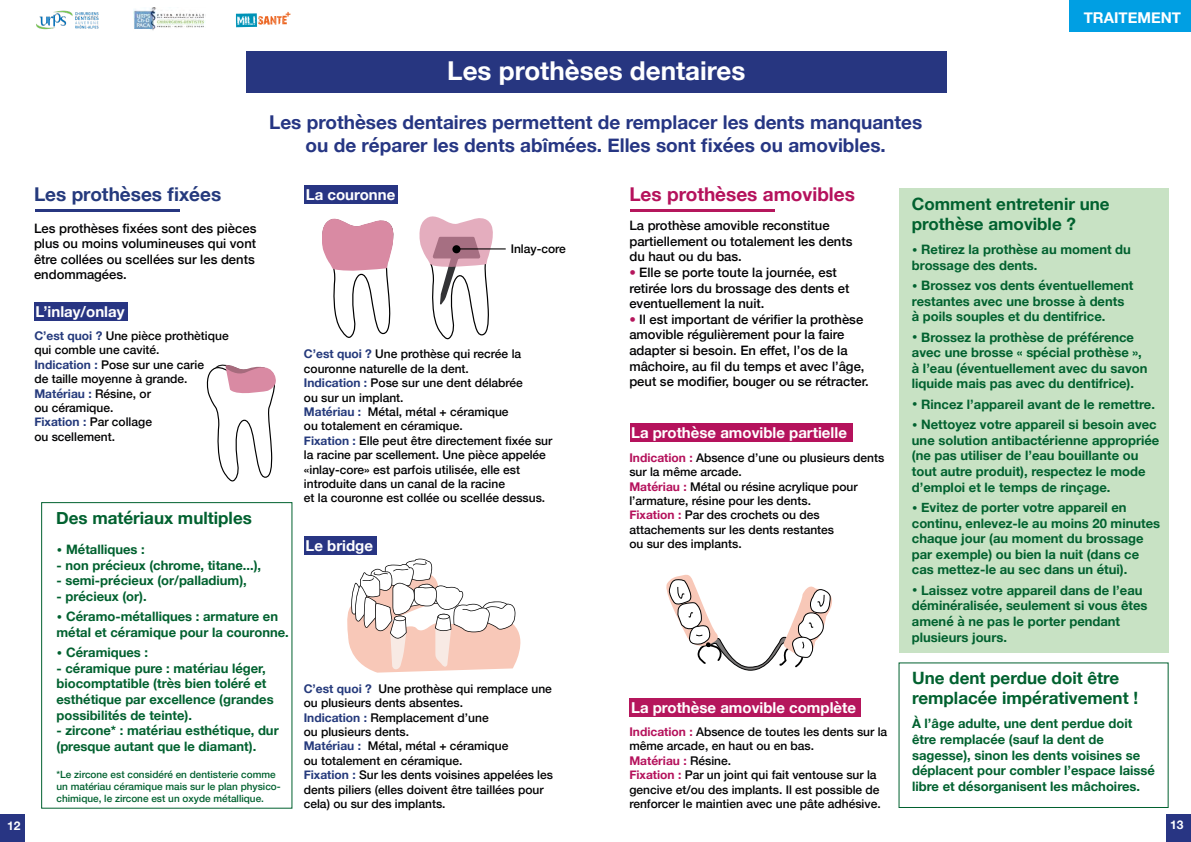
<style>
.page{position:relative;width:1191px;height:842px;background:#fff}
.page>*{position:absolute;margin:0;border:0;box-sizing:border-box;transform-origin:0 0}
.t1{font:700 26px "Helvetica Neue";color:#fff}
.t2{font:700 19px/22.8px "Helvetica Neue";color:#263683;text-align:center}
.t3{font:700 19px "Helvetica Neue";color:#b5125c}
.t4{font:700 19px "Helvetica Neue";color:#253a7d}
.t5{font:700 17px/20.4px "Helvetica Neue";color:#01612f}
.t6{font:700 15px "Helvetica Neue";color:#fff}
.t7{font:700 13px/15.6px "Helvetica Neue";color:#01612f}
.t8{font:500 13px/15.6px "Helvetica Neue";color:#020203}
.t9{font:500 12px/14.4px "Helvetica Neue";color:#020203}
.t10{font:500 12px "Helvetica Neue";color:#000}
.t11{font:700 12px "Helvetica Neue";color:#fff}
.t12{font:500 10px/12px "Helvetica Neue";color:#01612f}
.s1{color:#b5165c}
.s2{font-weight:700;color:#b5125c}
.s3{font-weight:700;color:#253a7c}
.s4{font-size:17px}
</style>
<div class="page">
<div style="left:1166px;top:815px;width:25px;height:27px;background:#283583"></div>
<div style="left:0;top:815px;width:25px;height:27px;background:#283583"></div>
<img style="left:133px;top:7px;width:72px;height:24px">
<img style="left:36px;top:10px;width:63px;height:19px">
<svg style="left:235px;top:11px;width:56px;height:17px"></svg>
<div style="left:34px;top:302px;width:94px;height:18px;background:#283583"></div>
<div style="left:304px;top:186px;width:94px;height:18px;background:#283583"></div>
<div style="left:304px;top:536px;width:72px;height:18px;background:#283583"></div>
<svg style="left:347px;top:558px;width:174px;height:115px"></svg>
<svg style="left:206px;top:364px;width:70px;height:118px"></svg>
<div style="left:41px;top:502px;width:251px;height:307px;border:1px solid #01612f"></div>
<div style="left:899px;top:188px;width:269px;height:465px;background:#c8e2c4"></div>
<div style="left:629px;top:423px;width:223px;height:19px;background:#b5125c"></div>
<div style="left:629px;top:698px;width:232px;height:19px;background:#b5165c"></div>
<svg style="left:666px;top:574px;width:166px;height:97px"></svg>
<div style="left:898px;top:662px;width:270px;height:146px;border:1px solid #01612f"></div>
<div style="left:246px;top:51px;width:700px;height:41px;background:#273680"></div>
<svg style="left:322px;top:218px;width:72px;height:120px"></svg>
<svg style="left:419px;top:216px;width:76px;height:124px"></svg>
<hr style="left:456px;top:248px;width:50px;height:1px;background:#000">
<div style="left:452px;top:245px;width:8px;height:8px;background:#000;border-radius:50%"></div>
<div style="left:1069px;top:0;width:122px;height:31px;background:#009fe3"></div>
<hr style="left:629px;top:210px;width:145px;height:2px;background:#b5165c">
<hr style="left:35px;top:209px;width:145px;height:3px;background:#273680">
<h1 class="t1" style="left:447px;top:51px;width:300px">Les prothèses dentaires</h1>
<p class="t6" style="left:1083px;top:6px;width:99px">TRAITEMENT</p>
<h2 class="t2" style="left:269px;top:111px;width:654px">Les prothèses dentaires permettent de remplacer les dents manquantes ou de réparer les dents abîmées. Elles sont fixées ou amovibles.</h2>
<h2 class="t3" style="left:629px;top:180px;width:227px">Les prothèses amovibles</h2>
<p class="t8" style="left:629px;top:217px;width:224px">La prothèse amovible reconstitue partiellement ou totalement les dents du haut ou du bas.</p>
<p class="t8" style="left:629px;top:263px;width:221px"><span class="s1">•</span> Elle se porte toute la journée, est retirée lors du brossage des dents et eventuellement la nuit.</p>
<p class="t8" style="left:629px;top:310px;width:241px"><span class="s1">•</span> Il est important de vérifier la prothèse amovible régulièrement pour la faire adapter si besoin. En effet, l’os de la mâchoire, au fil du temps et avec l’âge, peut se modifier, bouger ou se rétracter.</p>
<p class="t6" style="left:631px;top:421px;width:217px">La prothèse amovible partielle</p>
<p class="t9" style="left:629px;top:449px;width:256px"><span class="s2">Indication :</span> Absence d’une ou plusieurs dents sur la même arcade.<br><span class="s2">Matériau :</span> Métal ou résine acrylique pour l’armature, résine pour les dents.<br><span class="s2">Fixation :</span> Par des crochets ou des attachements sur les dents restantes<br>ou sur des implants.</p>
<h2 class="t4" style="left:34px;top:180px;width:189px">Les prothèses fixées</h2>
<p class="t8" style="left:34px;top:219px;width:224px">Les prothèses fixées sont des pièces plus ou moins volumineuses qui vont être collées ou scellées sur les dents endommagées.</p>
<p class="t6" style="left:36px;top:299px;width:90px">L’inlay/onlay</p>
<p class="t9" style="left:34px;top:328px;width:196px"><span class="s3">C’est quoi ?</span> Une pièce prothètique qui comble une cavité.<br><span class="s3">Indication :</span> Pose sur une carie<br>de taille moyenne à grande.<br><span class="s3">Matériau :</span> Résine, or<br>ou céramique.<br><span class="s3">Fixation :</span> Par collage<br>ou scellement.</p>
<p class="t6" style="left:306px;top:183px;width:91px">La couronne</p>
<h3 class="t5" style="left:912px;top:194px;width:199px">Comment entretenir une prothèse amovible ?</h3>
<p class="t7" style="left:912px;top:242px;width:220px"><span class="s4">•</span> Retirez la prothèse au moment du brossage des dents.</p>
<p class="t7" style="left:912px;top:278px;width:223px"><span class="s4">•</span> Brossez vos dents éventuellement restantes avec une brosse à dents à poils souples et du dentifrice.</p>
<p class="t7" style="left:912px;top:330px;width:237px"><span class="s4">•</span> Brossez la prothèse de préférence avec une brosse « spécial prothèse », à l’eau (éventuellement avec du savon liquide mais pas avec du dentifrice).</p>
<p class="t7" style="left:912px;top:397px;width:245px"><span class="s4">•</span> Rincez l’appareil avant de le remettre.</p>
<p class="t7" style="left:912px;top:417px;width:249px"><span class="s4">•</span> Nettoyez votre appareil si besoin avec une solution antibactérienne appropriée (ne pas utiliser de l’eau bouillante ou tout autre produit), respectez le mode d’emploi et le temps de rinçage.</p>
<p class="t7" style="left:912px;top:500px;width:250px"><span class="s4">•</span> Evitez de porter votre appareil en continu, enlevez-le au moins 20 minutes chaque jour (au moment du brossage par exemple) ou bien la nuit (dans ce cas mettez-le au sec dans un étui).</p>
<p class="t7" style="left:912px;top:583px;width:237px"><span class="s4">•</span> Laissez votre appareil dans de l’eau déminéralisée, seulement si vous êtes amené à ne pas le porter pendant plusieurs jours.</p>
<p class="t10" style="left:511px;top:239px;width:57px">Inlay-core</p>
<p class="t9" style="left:304px;top:346px;width:250px"><span class="s3">C’est quoi ?</span> Une prothèse qui recrée la couronne naturelle de la dent.<br><span class="s3">Indication :</span> Pose sur une dent délabrée<br>ou sur un implant.<br><span class="s3">Matériau :</span> Métal, métal + céramique<br>ou totalement en céramique.<br><span class="s3">Fixation :</span> Elle peut être directement fixée sur la racine par scellement. Une pièce appelée «inlay-core» est parfois utilisée, elle est introduite dans un canal de la racine<br>et la couronne est collée ou scellée dessus.</p>
<p class="t6" style="left:305px;top:534px;width:69px">Le bridge</p>
<h3 class="t5" style="left:56px;top:508px;width:197px">Des matériaux multiples</h3>
<p class="t7" style="left:56px;top:542px;width:90px"><span class="s4">•</span> Métalliques :</p>
<p class="t7" style="left:56px;top:557px;width:206px">- non précieux (chrome, titane...),</p>
<p class="t7" style="left:56px;top:573px;width:192px">- semi-précieux (or/palladium),</p>
<p class="t7" style="left:56px;top:589px;width:92px">- précieux (or).</p>
<p class="t7" style="left:56px;top:609px;width:234px"><span class="s4">•</span> Céramo-métalliques : armature en métal et céramique pour la couronne.</p>
<p class="t7" style="left:56px;top:645px;width:93px"><span class="s4">•</span> Céramiques :</p>
<p class="t7" style="left:56px;top:661px;width:219px">- céramique pure : matériau léger, biocomptatible (très bien toléré et esthétique par excellence (grandes possibilités de teinte).</p>
<p class="t7" style="left:56px;top:723px;width:224px">- zircone* : matériau esthétique, dur (presque autant que le diamant).</p>
<p class="t12" style="left:56px;top:768px;width:226px">*Le zircone est considéré en dentisterie comme un matériau céramique mais sur le plan physico&shy;chimique, le zircone est un oxyde métallique.</p>
<h3 class="t5" style="left:912px;top:668px;width:227px">Une dent perdue doit être remplacée impérativement !</h3>
<p class="t7" style="left:912px;top:716px;width:244px">À l’âge adulte, une dent perdue doit être remplacée (sauf la dent de sagesse), sinon les dents voisines se déplacent pour combler l’espace laissé libre et désorganisent les mâchoires.</p>
<p class="t9" style="left:304px;top:680px;width:251px"><span class="s3">C’est quoi ?</span> Une prothèse qui remplace une ou plusieurs dents absentes.<br><span class="s3">Indication :</span> Remplacement d’une<br>ou plusieurs dents.<br><span class="s3">Matériau :</span> Métal, métal + céramique<br>ou totalement en céramique.<br><span class="s3">Fixation :</span> Sur les dents voisines appelées les dents piliers (elles doivent être taillées pour cela) ou sur des implants.</p>
<p class="t6" style="left:631px;top:696px;width:226px">La prothèse amovible complète</p>
<p class="t9" style="left:629px;top:724px;width:259px"><span class="s2">Indication :</span> Absence de toutes les dents sur la même arcade, en haut ou en bas.<br><span class="s2">Matériau :</span> Résine.<br><span class="s2">Fixation :</span> Par un joint qui fait ventouse sur la gencive et/ou des implants. Il est possible de renforcer le maintien avec une pâte adhésive.</p>
<p class="t11" style="left:7px;top:816px;width:15px">12</p>
<p class="t11" style="left:1170px;top:816px;width:15px">13</p>
</div>
